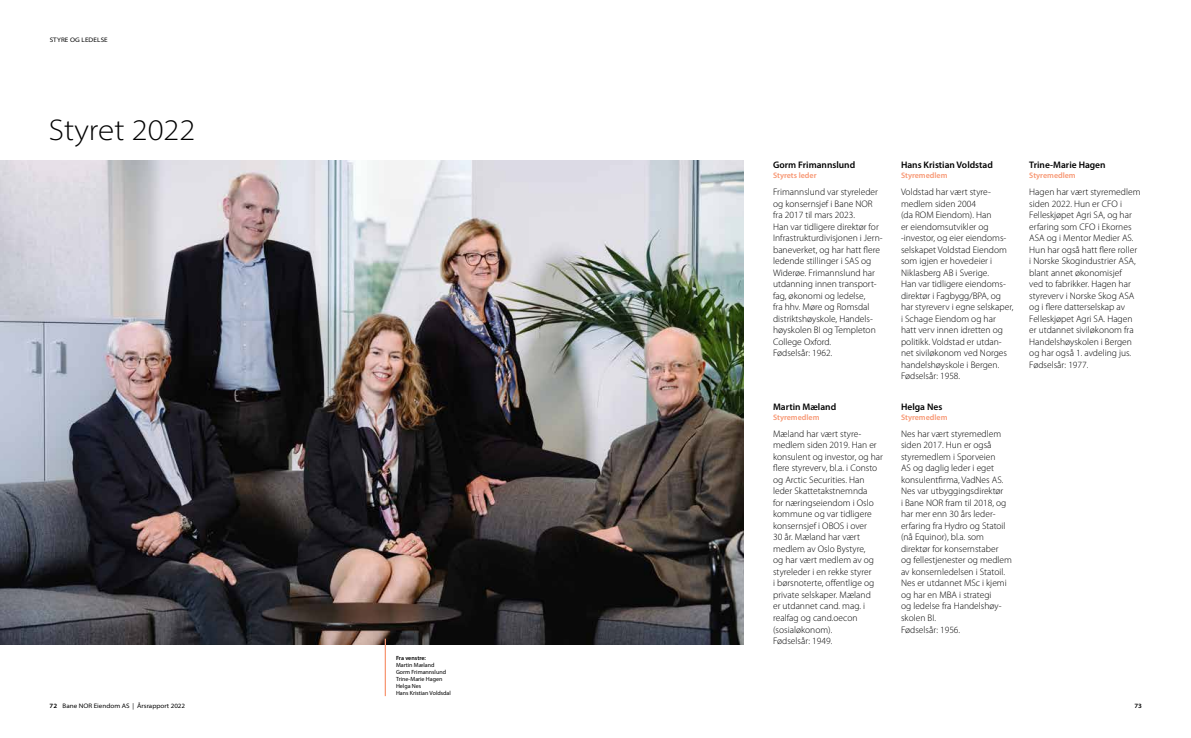
<style>
.page{position:relative;width:1191px;height:738px;background:#fff}
.page>*{position:absolute;margin:0;border:0;box-sizing:border-box;transform-origin:0 0}
.t1{font:300 semi-expanded 30px "Myriad Pro";color:#000}
.t2{font:300 9.5px/11.5px "Myriad Pro";color:#000}
.t3{font:600 9.5px "Myriad Pro";color:#000}
.t4{font:600 8px "Myriad Pro";color:#f79672}
.t5{font:semi-expanded 6.5px "Myriad Pro";color:#000}
.t6{font:semi-expanded 6.5px "Myriad Pro";letter-spacing:.02em;color:#000}
.t7{font:600 semi-expanded 6.5px "Myriad Pro";color:#000}
.t8{font:6px/7px "Myriad Pro";color:#000}
.t9{font:600 6px "Myriad Pro";letter-spacing:-.005em;color:#000}
.s1{font-weight:600}
</style>
<div class="page">
<img style="left:0;top:161px;width:744px;height:482px">
<hr style="left:385px;top:638px;width:1px;height:57px;background:#f79672">
<p class="t6" style="left:50px;top:35px;width:60px">STYRE OG LEDELSE</p>
<h1 class="t1" style="left:49px;top:111px;width:148px">Styret 2022</h1>
<p class="t9" style="left:396px;top:654px;width:31px">Fra venstre:</p>
<p class="t8" style="left:396px;top:661px;width:56px">Martin Mæland<br>Gorm Frimannslund<br>Trine-Marie Hagen<br>Helga Nes<br>Hans Kristian Voldsdal</p>
<p class="t3" style="left:773px;top:159px;width:84px">Gorm Frimannslund</p>
<p class="t4" style="left:773px;top:171px;width:45px">Styrets leder</p>
<p class="t2" style="left:773px;top:186px;width:111px">Frimannslund var styreleder og konsernsjef i Bane NOR fra 2017 til mars 2023.<br>Han var tidligere direktør for<br>Infrastrukturdivisjonen i Jern&shy;baneverket, og har hatt flere ledende stillinger i SAS og<br>Widerøe. Frimannslund har utdanning innen transport&shy;fag, økonomi og ledelse,<br>fra hhv. Møre og Romsdal distriktshøyskole, Handels&shy;høyskolen BI og Templeton<br>College Oxford.<br>Fødselsår: 1962.</p>
<p class="t3" style="left:773px;top:401px;width:65px">Martin Mæland</p>
<p class="t4" style="left:773px;top:412px;width:48px">Styremedlem</p>
<p class="t2" style="left:773px;top:427px;width:111px">Mæland har vært styre&shy;medlem siden 2019. Han er konsulent og investor, og har flere styreverv, bl.a. i Consto og Arctic Securities. Han leder Skattetakstnemnda<br>for næringseiendom i Oslo kommune og var tidligere konsernsjef i OBOS i over<br>30 år. Mæland har vært medlem av Oslo Bystyre,<br>og har vært medlem av og styreleder i en rekke styrer<br>i børsnoterte, offentlige og private selskaper. Mæland<br>er utdannet cand. mag. i realfag og cand.oecon (sosialøkonom).<br>Fødselsår: 1949.</p>
<p class="t3" style="left:901px;top:159px;width:93px">Hans Kristian Voldstad</p>
<p class="t4" style="left:901px;top:171px;width:48px">Styremedlem</p>
<p class="t2" style="left:901px;top:186px;width:114px">Voldstad har vært styre&shy;medlem siden 2004<br>(da ROM Eiendom). Han<br>er eiendomsutvikler og -investor, og eier eiendoms&shy;selskapet Voldstad Eiendom som igjen er hovedeier i<br>Niklasberg AB i Sverige.<br>Han var tidligere eiendoms&shy;direktør i Fagbygg/BPA, og har styreverv i egne selskaper, i Schage Eiendom og har hatt verv innen idretten og politikk. Voldstad er utdan&shy;net siviløkonom ved Norges handelshøyskole i Bergen.<br>Fødselsår: 1958.</p>
<p class="t3" style="left:901px;top:401px;width:43px">Helga Nes</p>
<p class="t4" style="left:901px;top:412px;width:48px">Styremedlem</p>
<p class="t2" style="left:901px;top:427px;width:112px">Nes har vært styremedlem siden 2017. Hun er også styremedlem i Sporveien<br>AS og daglig leder i eget konsulentfirma, VadNes AS.<br>Nes var utbyggingsdirektør<br>i Bane NOR fram til 2018, og har mer enn 30 års leder&shy;erfaring fra Hydro og Statoil (nå Equinor), bl.a. som direktør for konsernstaber<br>og fellestjenester og medlem av konsernledelsen i Statoil.<br>Nes er utdannet MSc i kjemi og har en MBA i strategi<br>og ledelse fra Handelshøy&shy;skolen BI.<br>Fødselsår: 1956.</p>
<p class="t3" style="left:1029px;top:159px;width:78px">Trine-Marie Hagen</p>
<p class="t4" style="left:1029px;top:171px;width:48px">Styremedlem</p>
<p class="t2" style="left:1029px;top:186px;width:113px">Hagen har vært styremedlem siden 2022. Hun er CFO i<br>Felleskjøpet Agri SA, og har erfaring som CFO i Ekornes<br>ASA og i Mentor Medier AS.<br>Hun har også hatt flere roller i Norske Skogindustrier ASA, blant annet økonomisjef<br>ved to fabrikker. Hagen har styreverv i Norske Skog ASA og i flere datterselskap av<br>Felleskjøpet Agri SA. Hagen er utdannet siviløkonom fra<br>Handelshøyskolen i Bergen og har også 1. avdeling jus.<br>Fødselsår: 1977.</p>
<p class="t5" style="left:50px;top:701px;width:137px"><span class="s1">72</span> Bane NOR Eiendom AS | Årsrapport 2022</p>
<p class="t7" style="left:1134px;top:701px;width:9px">73</p>
</div>
